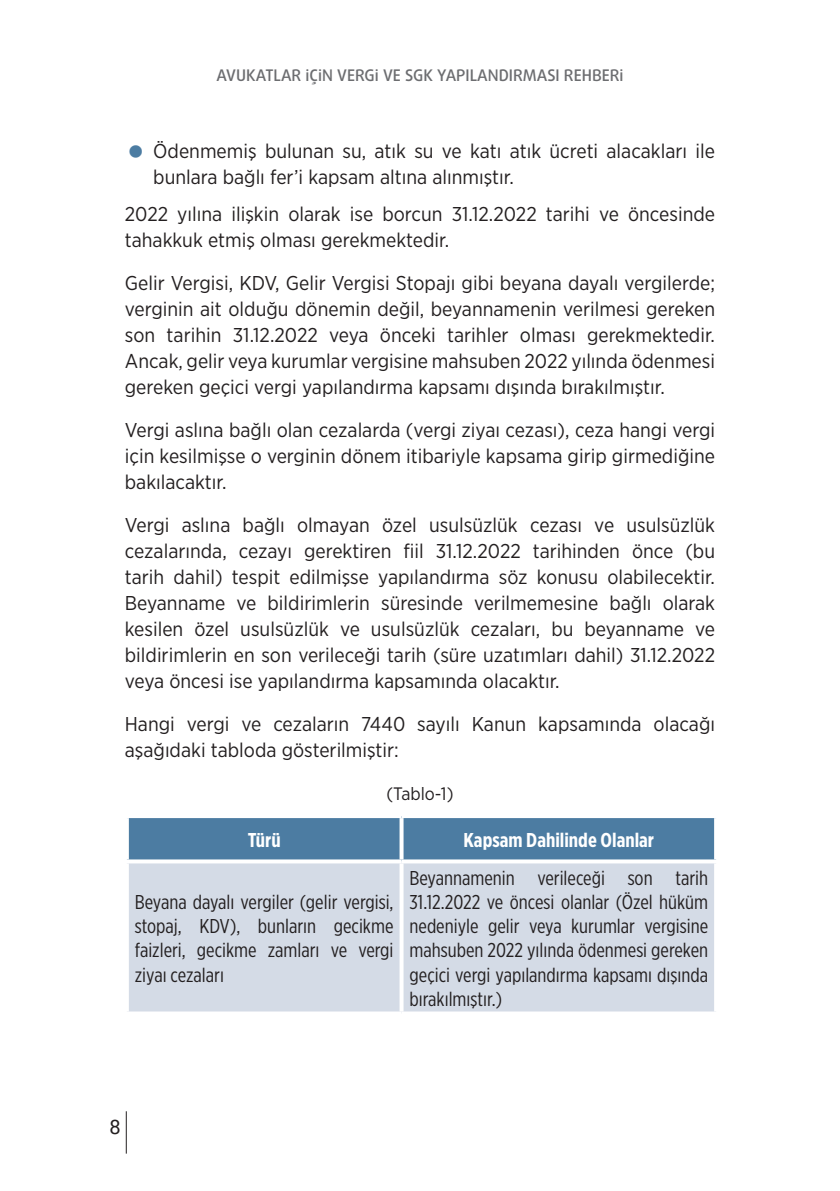
<style>
.page{position:relative;width:840px;height:1191px;background:#fff}
.page>*{position:absolute;margin:0;border:0;box-sizing:border-box;transform-origin:0 0}
.standart{font:20px/26px "Gotham Narrow";color:#231f20}
.tablo{font:20px/24px "Gotham X Narrow";color:#231f20;text-align:justify}
.tablo-2{font:700 20px "Gotham X Narrow";color:#fff}
.t1{font:20px "Roboto";color:#231f20}
.standart-2{font:18px "Gotham Narrow";color:#231f20}
.t2{font:500 16px "Daxline Pro";color:#6c6d70}
</style>
<div class="page">
<hr style="left:126px;top:1111px;width:1px;height:42px;background:#231f20">
<div style="left:129px;top:818px;width:584px;height:41px;background:#4c7ca2"></div>
<div style="left:129px;top:863px;width:584px;height:148px;background:#d4dbe6"></div>
<svg style="left:127px;top:818px;width:2px;height:41px"></svg>
<svg style="left:399px;top:818px;width:4px;height:41px"></svg>
<svg style="left:713px;top:818px;width:3px;height:41px"></svg>
<svg style="left:127px;top:859px;width:274px;height:1px"></svg>
<svg style="left:401px;top:859px;width:315px;height:4px"></svg>
<svg style="left:399px;top:863px;width:4px;height:148px"></svg>
<svg style="left:713px;top:863px;width:3px;height:148px"></svg>
<svg style="left:127px;top:1011px;width:274px;height:1px"></svg>
<svg style="left:401px;top:1011px;width:315px;height:2px"></svg>
<p class="t2" style="left:216px;top:65px;width:408px">AVUKATLAR İÇİN VERGİ VE SGK YAPILANDIRMASI REHBERİ</p>
<p class="standart" style="left:153px;top:137px;width:563px">Ödenmemiş bulunan su, atık su ve katı atık ücreti alacakları ile bunlara bağlı fer’i kapsam altına alınmıştır.</p>
<p class="standart" style="left:125px;top:201px;width:591px">2022 yılına ilişkin olarak ise borcun 31.12.2022 tarihi ve öncesinde tahakkuk etmiş olması gerekmektedir.</p>
<p class="standart" style="left:125px;top:270px;width:591px;text-align:justify">Gelir Vergisi, KDV, Gelir Vergisi Stopajı gibi beyana dayalı vergilerde; verginin ait olduğu dönemin değil, beyannamenin verilmesi gereken son tarihin 31.12.2022 veya önceki tarihler olması gerekmektedir.<br>Ancak, gelir veya kurumlar vergisine mahsuben 2022 yılında ödenmesi gereken geçici vergi yapılandırma kapsamı dışında bırakılmıştır.</p>
<p class="standart" style="left:125px;top:417px;width:591px;text-align:justify">Vergi aslına bağlı olan cezalarda (vergi ziyaı cezası), ceza hangi vergi için kesilmişse o verginin dönem itibariyle kapsama girip girmediğine bakılacaktır.</p>
<p class="standart" style="left:125px;top:512px;width:591px;text-align:justify">Vergi aslına bağlı olmayan özel usulsüzlük cezası ve usulsüzlük cezalarında, cezayı gerektiren fiil 31.12.2022 tarihinden önce (bu tarih dahil) tespit edilmişse yapılandırma söz konusu olabilecektir.<br>Beyanname ve bildirimlerin süresinde verilmemesine bağlı olarak kesilen özel usulsüzlük ve usulsüzlük cezaları, bu beyanname ve bildirimlerin en son verileceği tarih (süre uzatımları dahil) 31.12.2022 veya öncesi ise yapılandırma kapsamında olacaktır.</p>
<p class="standart" style="left:125px;top:711px;width:591px">Hangi vergi ve cezaların 7440 sayılı Kanun kapsamında olacağı aşağıdaki tabloda gösterilmiştir:</p>
<p class="standart-2" style="left:386px;top:783px;width:68px">(Tablo-1)</p>
<p class="tablo-2" style="left:248px;top:827px;width:34px">Türü</p>
<p class="tablo-2" style="left:463px;top:827px;width:192px">Kapsam Dahilinde Olanlar</p>
<p class="tablo" style="left:135px;top:890px;width:260px">Beyana dayalı vergiler (gelir vergisi, stopaj, KDV), bunların gecikme faizleri, gecikme zamları ve vergi ziyaı cezaları</p>
<p class="tablo" style="left:409px;top:866px;width:300px">Beyannamenin verileceği son tarih 31.12.2022 ve öncesi olanlar (Özel hüküm nedeniyle gelir veya kurumlar vergisine mahsuben 2022 yılında ödenmesi gereken geçici vergi yapılandırma kapsamı dışında bırakılmıştır.)</p>
<p class="t1" style="left:109px;top:1112px;width:13px">8</p>
</div>
